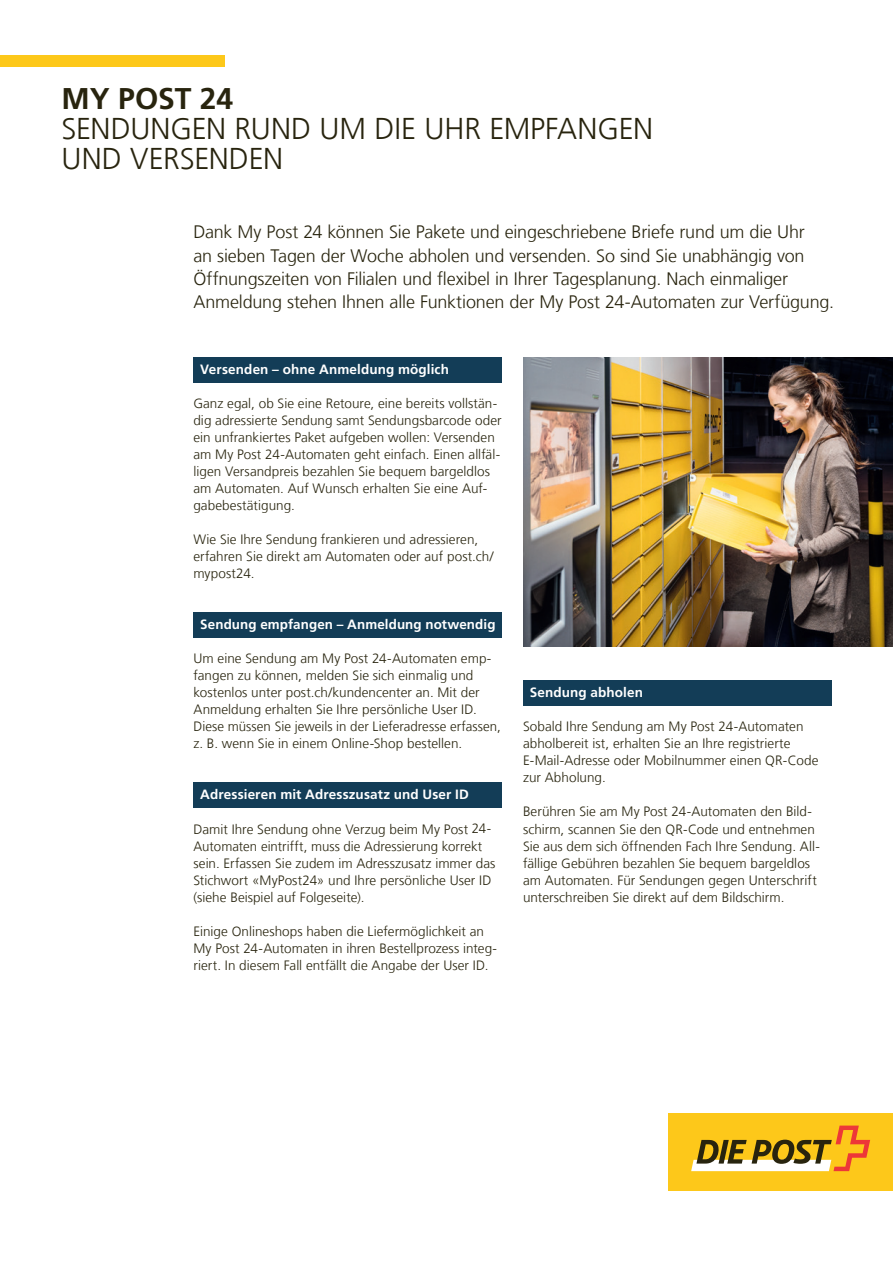
<style>
.page{position:relative;width:893px;height:1263px;background:#fff}
.page>*{position:absolute;margin:0;border:0;box-sizing:border-box;transform-origin:0 0}
.t1{font:300 30px/30px "Frutiger";letter-spacing:-.005em;color:#28240e}
.t2{font:700 30px "Frutiger";color:#28240e}
.t3{font:300 18px/23.4px "Frutiger";letter-spacing:-.01em;color:#28240e}
.t4{font:300 13.5px/17px "Frutiger";letter-spacing:.005em;color:#28240e}
.t5{font:700 13.5px "Frutiger";letter-spacing:.01em;color:#fff}
</style>
<div class="page">
<div style="left:0;top:55px;width:224px;height:12px;background:#fdc81a"></div>
<img style="left:523px;top:357px;width:370px;height:289px">
<div style="left:193px;top:357px;width:309px;height:26px;background:#133d57"></div>
<div style="left:193px;top:612px;width:309px;height:26px;background:#133d57"></div>
<div style="left:193px;top:782px;width:309px;height:26px;background:#133d57"></div>
<div style="left:523px;top:680px;width:308px;height:26px;background:#133d57"></div>
<div style="left:668px;top:1113px;width:225px;height:78px;background:#fdc81a"></div>
<svg style="left:691px;top:1125px;width:179px;height:46px"></svg>
<h1 class="t2" style="left:62px;top:81px;width:173px">MY POST 24</h1>
<h2 class="t1" style="left:62px;top:113px;width:593px">SENDUNGEN RUND UM DIE UHR EMPFANGEN<br>UND VERSENDEN</h2>
<p class="t3" style="left:193px;top:220px;width:642px">Dank My Post 24 können Sie Pakete und eingeschriebene Briefe rund um die Uhr<br>an sieben Tagen der Woche abholen und versenden. So sind Sie unabhängig von Öffnungszeiten von Filialen und flexibel in Ihrer Tagesplanung. Nach einmaliger Anmeldung stehen Ihnen alle Funktionen der My Post 24-Automaten zur Verfügung.</p>
<h3 class="t5" style="left:200px;top:362px;width:250px">Versenden – ohne Anmeldung möglich</h3>
<p class="t4" style="left:193px;top:395px;width:310px">Ganz egal, ob Sie eine Retoure, eine bereits vollstän&shy;dig adressierte Sendung samt Sendungsbarcode oder ein unfrankiertes Paket aufgeben wollen: Versenden am My Post 24-Automaten geht einfach. Einen allfäl&shy;ligen Versandpreis bezahlen Sie bequem bargeldlos am Automaten. Auf Wunsch erhalten Sie eine Auf&shy;gabebestätigung.</p>
<p class="t4" style="left:193px;top:531px;width:302px">Wie Sie Ihre Sendung frankieren und adressieren, erfahren Sie direkt am Automaten oder auf post.ch/ mypost24.</p>
<h3 class="t5" style="left:200px;top:617px;width:297px">Sendung empfangen – Anmeldung notwendig</h3>
<p class="t4" style="left:193px;top:650px;width:309px">Um eine Sendung am My Post 24-Automaten emp&shy;fangen zu können, melden Sie sich einmalig und kostenlos unter post.ch/kundencenter an. Mit der Anmeldung erhalten Sie Ihre persönliche User ID.<br>Diese müssen Sie jeweils in der Lieferadresse erfassen, z. B. wenn Sie in einem Online-Shop bestellen.</p>
<h3 class="t5" style="left:200px;top:787px;width:270px">Adressieren mit Adresszusatz und User ID</h3>
<p class="t4" style="left:193px;top:820px;width:303px">Damit Ihre Sendung ohne Verzug beim My Post 24- Automaten eintrifft, muss die Adressierung korrekt sein. Erfassen Sie zudem im Adresszusatz immer das Stichwort «MyPost24» und Ihre persönliche User ID (siehe Beispiel auf Folgeseite).</p>
<p class="t4" style="left:193px;top:922px;width:305px">Einige Onlineshops haben die Liefermöglichkeit an<br>My Post 24-Automaten in ihren Bestellprozess integ&shy;riert. In diesem Fall entfällt die Angabe der User ID.</p>
<h3 class="t5" style="left:530px;top:685px;width:115px">Sendung abholen</h3>
<p class="t4" style="left:523px;top:718px;width:297px">Sobald Ihre Sendung am My Post 24-Automaten abholbereit ist, erhalten Sie an Ihre registrierte E-Mail-Adresse oder Mobilnummer einen QR-Code zur Abholung.</p>
<p class="t4" style="left:523px;top:803px;width:298px">Berühren Sie am My Post 24-Automaten den Bild&shy;schirm, scannen Sie den QR-Code und entnehmen Sie aus dem sich öffnenden Fach Ihre Sendung. All&shy;fällige Gebühren bezahlen Sie bequem bargeldlos am Automaten. Für Sendungen gegen Unterschrift unterschreiben Sie direkt auf dem Bildschirm.</p>
</div>
